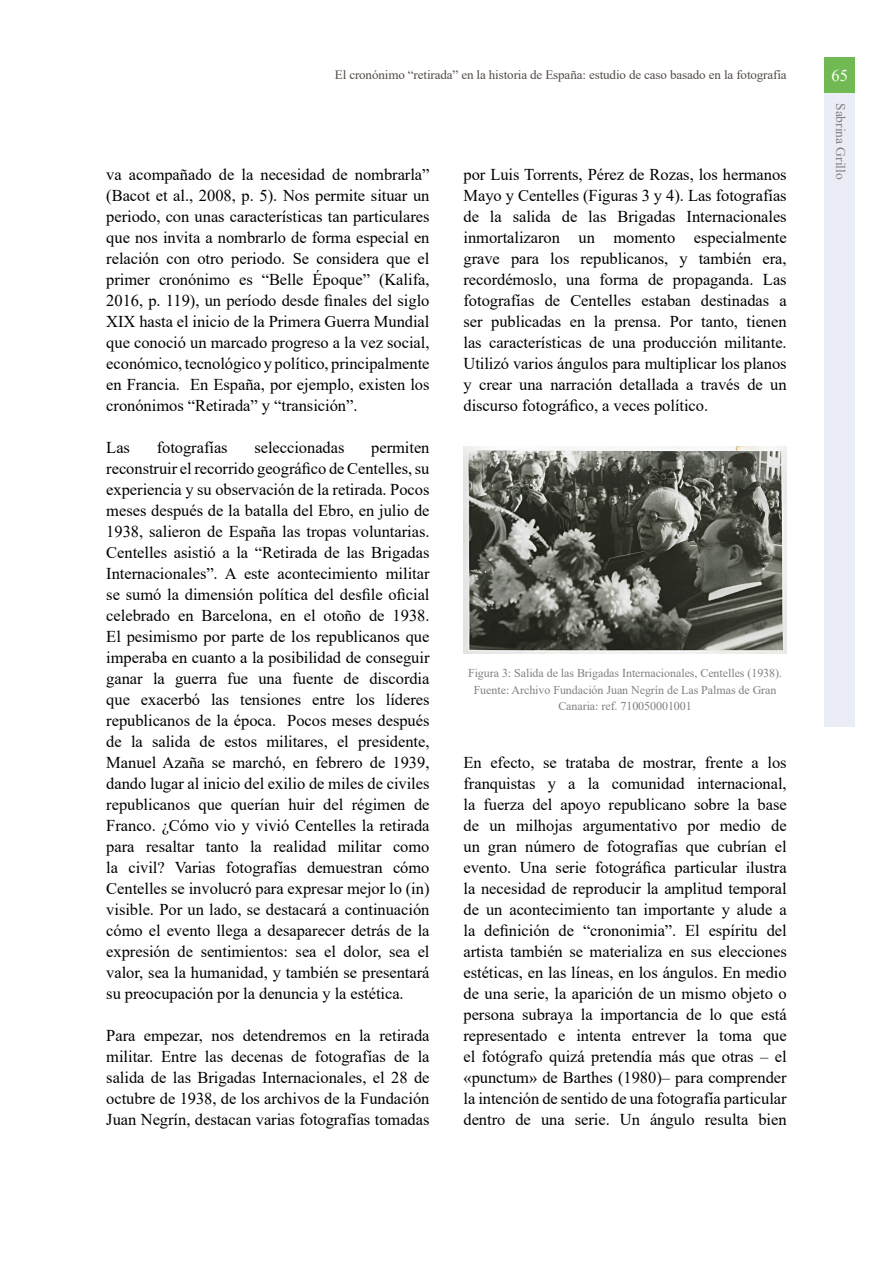
<style>
.page{position:relative;width:893px;height:1263px;background:#fff}
.page>*{position:absolute;margin:0;border:0;box-sizing:border-box;transform-origin:0 0}
._3_Texto_corrido{font:16.5px/21px "Times New Roman";letter-spacing:-.005em;color:#000;text-align:justify}
.t1{font:16.5px "Times New Roman";color:#fff}
.t2{font:13.5px "Times New Roman";letter-spacing:-.005em;color:#808080}
.t3{font:12.75px "Times New Roman";letter-spacing:-.01em;color:#524a47}
._4__Pie_de_figuras_y_tablas{font:12px/16.5px "Times New Roman";letter-spacing:-.005em;color:#808080;text-align:center}
</style>
<div class="page">
<div style="left:824px;top:93px;width:31px;height:633px;background:#eaedf5"></div>
<div style="left:824px;top:58px;width:31px;height:35px;background:#71ba53"></div>
<img style="left:463px;top:446px;width:324px;height:207px">
<p class="t3" style="left:335px;top:66px;width:453px">El cronónimo “retirada” en la historia de España: estudio de caso basado en la fotografía</p>
<p class="t1" style="left:832px;top:64px;width:18px">65</p>
<p class="_3_Texto_corrido" style="left:106px;top:163px;width:325px">va acompañado de la necesidad de nombrarla” (Bacot et al., 2008, p. 5). Nos permite situar un periodo, con unas características tan particulares que nos invita a nombrarlo de forma especial en relación con otro periodo. Se considera que el primer cronónimo es “Belle Époque” (Kalifa, 2016, p. 119), un período desde finales del siglo XIX hasta el inicio de la Primera Guerra Mundial que conoció un marcado progreso a la vez social, económico, tecnológico y político, principalmente en Francia. En España, por ejemplo, existen los cronónimos “Retirada” y “transición”.</p>
<p class="_3_Texto_corrido" style="left:106px;top:436px;width:25px">Las</p>
<p class="_3_Texto_corrido" style="left:157px;top:436px;width:72px">fotografías</p>
<p class="_3_Texto_corrido" style="left:254px;top:436px;width:92px">seleccionadas</p>
<p class="_3_Texto_corrido" style="left:106px;top:436px;width:325px;text-indent:265px">permiten reconstruir el recorrido geográfico de Centelles, su experiencia y su observación de la retirada. Pocos meses después de la batalla del Ebro, en julio de 1938, salieron de España las tropas voluntarias.<br>Centelles asistió a la “Retirada de las Brigadas Internacionales”. A este acontecimiento militar se sumó la dimensión política del desfile oficial celebrado en Barcelona, en el otoño de 1938.<br>El pesimismo por parte de los republicanos que imperaba en cuanto a la posibilidad de conseguir ganar la guerra fue una fuente de discordia que exacerbó las tensiones entre los líderes republicanos de la época. Pocos meses después de la salida de estos militares, el presidente, Manuel Azaña se marchó, en febrero de 1939, dando lugar al inicio del exilio de miles de civiles republicanos que querían huir del régimen de Franco. ¿Cómo vio y vivió Centelles la retirada para resaltar tanto la realidad militar como la civil? Varias fotografías demuestran cómo Centelles se involucró para expresar mejor lo (in) visible. Por un lado, se destacará a continuación cómo el evento llega a desaparecer detrás de la expresión de sentimientos: sea el dolor, sea el valor, sea la humanidad, y también se presentará su preocupación por la denuncia y la estética.</p>
<p class="_3_Texto_corrido" style="left:106px;top:1024px;width:325px">Para empezar, nos detendremos en la retirada militar. Entre las decenas de fotografías de la salida de las Brigadas Internacionales, el 28 de octubre de 1938, de los archivos de la Fundación Juan Negrín, destacan varias fotografías tomadas</p>
<p class="_3_Texto_corrido" style="left:463px;top:163px;width:325px">por Luis Torrents, Pérez de Rozas, los hermanos Mayo y Centelles (Figuras 3 y 4). Las fotografías de la salida de las Brigadas Internacionales inmortalizaron un momento especialmente grave para los republicanos, y también era, recordémoslo, una forma de propaganda. Las fotografías de Centelles estaban destinadas a ser publicadas en la prensa. Por tanto, tienen las características de una producción militante.<br>Utilizó varios ángulos para multiplicar los planos y crear una narración detallada a través de un discurso fotográfico, a veces político.</p>
<p class="_4__Pie_de_figuras_y_tablas" style="left:468px;top:664px;width:315px">Figura 3: Salida de las Brigadas Internacionales, Centelles (1938).</p>
<p class="_4__Pie_de_figuras_y_tablas" style="left:474px;top:681px;width:304px">Fuente: Archivo Fundación Juan Negrín de Las Palmas de Gran<br>Canaria: ref. 710050001001</p>
<p class="_3_Texto_corrido" style="left:463px;top:751px;width:325px">En efecto, se trataba de mostrar, frente a los franquistas y a la comunidad internacional, la fuerza del apoyo republicano sobre la base de un milhojas argumentativo por medio de un gran número de fotografías que cubrían el evento. Una serie fotográfica particular ilustra la necesidad de reproducir la amplitud temporal de un acontecimiento tan importante y alude a la definición de “crononimia”. El espíritu del artista también se materializa en sus elecciones estéticas, en las líneas, en los ángulos. En medio de una serie, la aparición de un mismo objeto o persona subraya la importancia de lo que está representado e intenta entrever la toma que el fotógrafo quizá pretendía más que otras – el «punctum» de Barthes (1980)– para comprender la intención de sentido de una fotografía particular dentro de una serie. Un ángulo resulta bien</p>
<p class="t2" style="left:850px;top:103px;width:78px;rotate:90deg">Sabrina Grillo</p>
</div>
